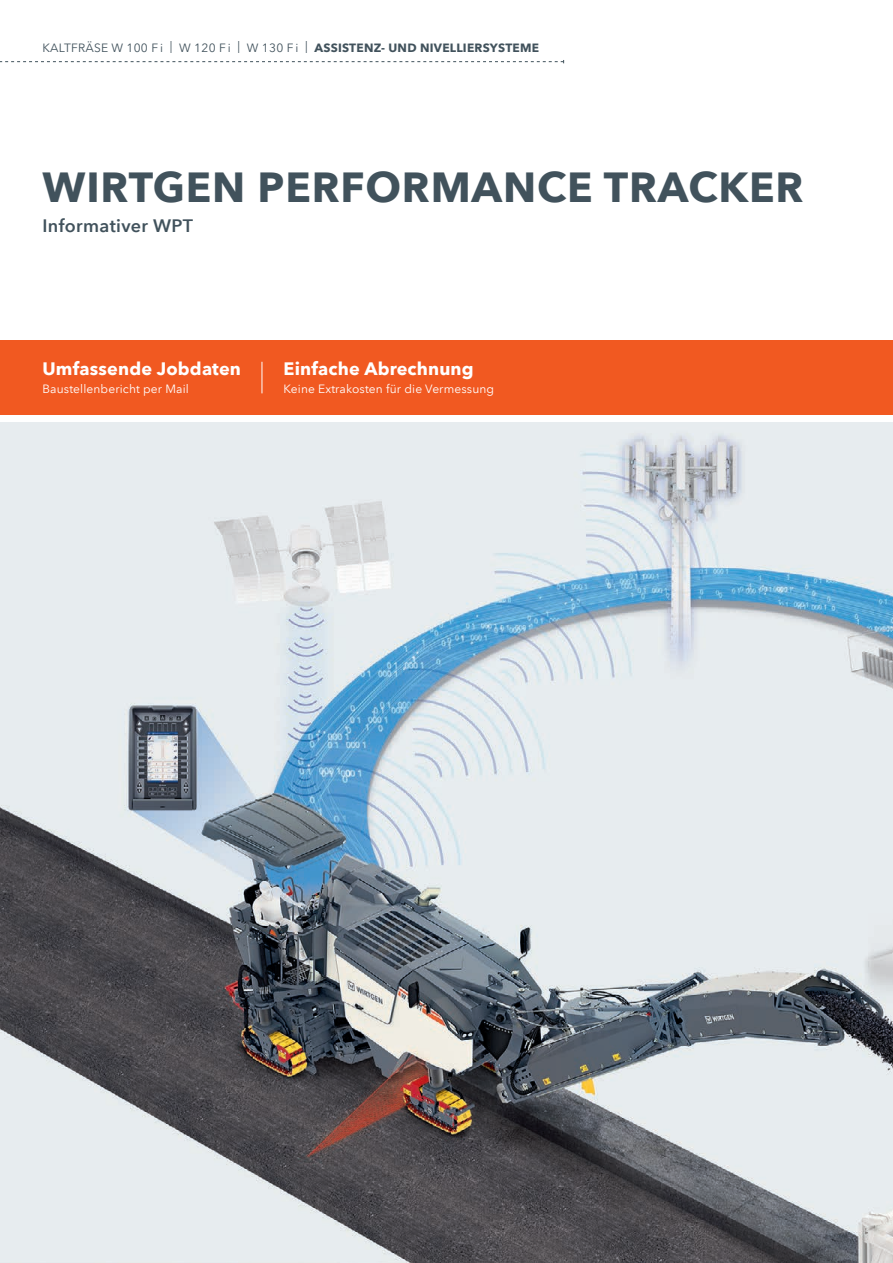
<style>
.page{position:relative;width:893px;height:1263px;background:#fff}
.page>*{position:absolute;margin:0;border:0;box-sizing:border-box;transform-origin:0 0}
.t1{font:700 42px "Avenir Next LT Pro";letter-spacing:.02em;color:#41525c}
.t2{font:700 18px "Avenir Next LT Pro";letter-spacing:.01em;color:#fff}
.t3{font:600 18px "Avenir Next LT Pro";letter-spacing:.02em;color:#41525c}
.t4{font:12px "Avenir Next LT Pro";letter-spacing:.02em;color:#41525c}
.t5{font:12px "Avenir Next LT Pro";letter-spacing:.01em;color:#fff}
.s1{font-weight:700}
</style>
<div class="page">
<svg style="left:0;top:60px;width:564px;height:3px"></svg>
<img style="left:0;top:423px;width:893px;height:840px">
<div style="left:0;top:340px;width:893px;height:74px;background:#f15921"></div>
<hr style="left:262px;top:362px;width:1px;height:31px;background:#fff">
<p class="t4" style="left:43px;top:40px;width:498px">KALTFRÄSE W 100 F i | W 120 F i | W 130 F i | <span class="s1">ASSISTENZ- UND NIVELLIERSYSTEME</span></p>
<h1 class="t1" style="left:43px;top:161px;width:762px">WIRTGEN PERFORMANCE TRACKER</h1>
<h2 class="t3" style="left:43px;top:215px;width:152px">Informativer WPT</h2>
<h2 class="t2" style="left:43px;top:358px;width:200px">Umfassende Jobdaten</h2>
<p class="t5" style="left:43px;top:382px;width:148px">Baustellenbericht per Mail</p>
<h2 class="t2" style="left:284px;top:358px;width:192px">Einfache Abrechnung</h2>
<p class="t5" style="left:284px;top:382px;width:212px">Keine Extrakosten für die Vermessung</p>
</div>
